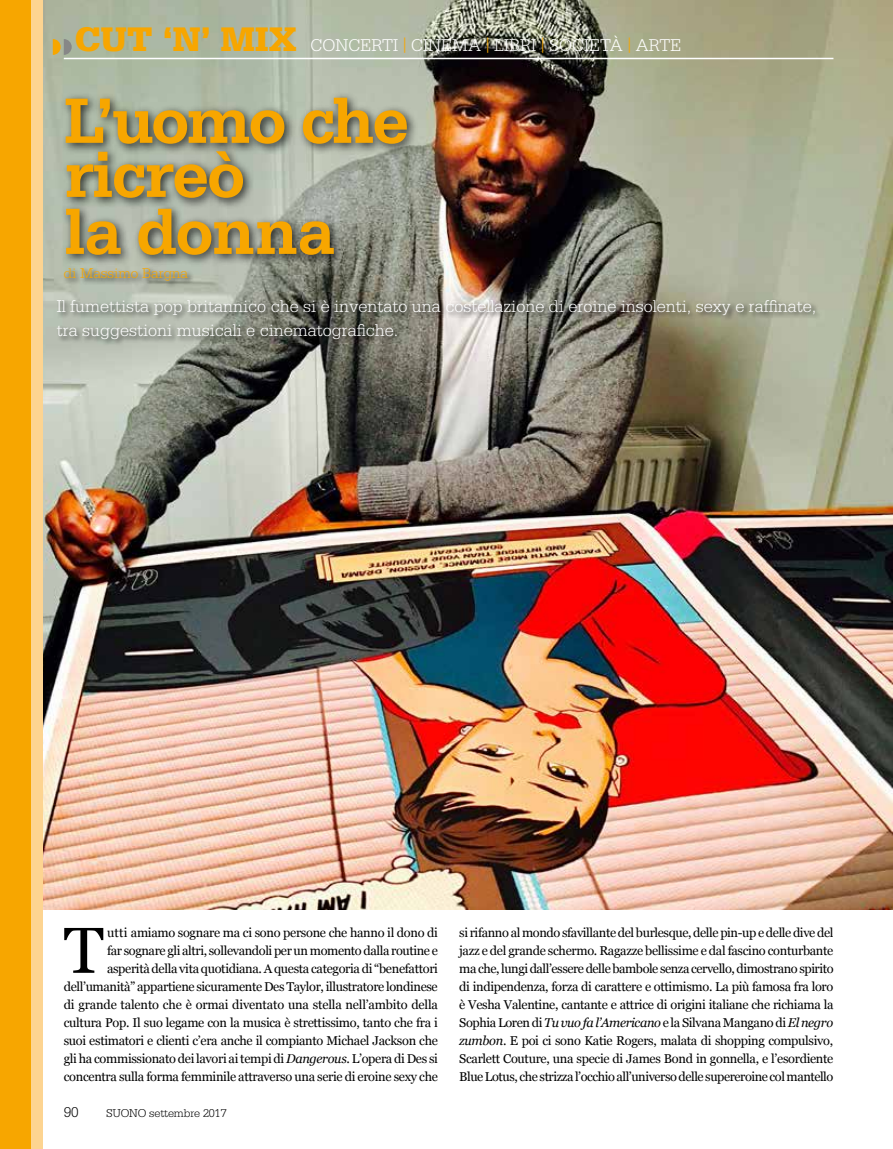
<style>
.page{position:relative;width:893px;height:1149px;background:#fff}
.page>*{position:absolute;margin:0;border:0;box-sizing:border-box;transform-origin:0 0}
.t1{font:700 67.5px/55.5px "Serifa Std";letter-spacing:-.03em;color:#f7a600}
.t2{font:64.65px "Georgia";color:#000}
.t3{font:300 18px/24px "Serifa Std";color:#fff}
.t4{font:300 15px "Serifa Std";color:#f7a600}
.t5{font:300 15px "Serifa Std";color:#000}
.t6{font:12.75px/18px "Georgia";letter-spacing:-.025em;color:#000;text-align:right}
.t7{font:300 12px "Serifa Std";letter-spacing:-.01em;color:#000}
.s1{font-weight:900;font-size:36px;color:#f7a600}
.s2{font-size:15.3px;color:#f7a600}
.s3{font-style:italic}
</style>
<div class="page">
<img style="left:43px;top:0;width:850px;height:909px">
<div style="left:60px;top:91px;width:359px;height:176px;background:#000;opacity:.75"></div>
<div style="left:56px;top:298px;width:766px;height:48px;background:#000;opacity:.75"></div>
<div style="left:0;top:0;width:43px;height:1148px;background:#fdd491"></div>
<div style="left:0;top:0;width:31px;height:1148px;background:#f7a600"></div>
<hr style="left:64px;top:58px;width:769px;height:1px;background:#fff">
<svg style="left:53px;top:39px;width:19px;height:16px"></svg>
<div style="left:63px;top:267px;width:132px;height:21px;background:#000;opacity:.75"></div>
<h3 class="t3" style="left:75px;top:33px;width:608px"><span class="s1">CUT ‘N’ MIX</span> CONCERTI <span class="s2">|</span> CINEMA <span class="s2">|</span> LIBRI <span class="s2">|</span> SOCIETÀ <span class="s2">|</span> ARTE</h3>
<h1 class="t1" style="left:64px;top:93px;width:347px">L’uomo che ricreò<br>la donna</h1>
<p class="t4" style="left:64px;top:265px;width:126px">di Massimo Bargna</p>
<h3 class="t3" style="left:57px;top:294px;width:761px">Il fumettista pop britannico che si è inventato una costellazione di eroine insolenti, sexy e raffinate, tra suggestioni musicali e cinematografiche.</h3>
<p class="t6" style="left:64px;top:923px;width:376px">utti amiamo sognare ma ci sono persone che hanno il dono di<br>far sognare gli altri, sollevandoli per un momento dalla routine e asperità della vita quotidiana. A questa categoria di “benefattori dell’umanità” appartiene sicuramente Des Taylor, illustratore londinese di grande talento che è ormai diventato una stella nell’ambito della cultura Pop. Il suo legame con la musica è strettissimo, tanto che fra i suoi estimatori e clienti c’era anche il compianto Michael Jackson che gli ha commissionato dei lavori ai tempi di <span class="s3">Dangerous</span>. L’opera di Des si concentra sulla forma femminile attraverso una serie di eroine sexy che</p>
<p class="t6" style="left:459px;top:923px;width:376px;text-align:justify">si rifanno al mondo sfavillante del burlesque, delle pin-up e delle dive del jazz e del grande schermo. Ragazze bellissime e dal fascino conturbante ma che, lungi dall’essere delle bambole senza cervello, dimostrano spirito di indipendenza, forza di carattere e ottimismo. La più famosa fra loro è Vesha Valentine, cantante e attrice di origini italiane che richiama la Sophia Loren di <span class="s3">Tu vuo fa l’Americano</span> e la Silvana Mangano di <span class="s3">El negro zumbon</span>. E poi ci sono Katie Rogers, malata di shopping compulsivo, Scarlett Couture, una specie di James Bond in gonnella, e l’esordiente Blue Lotus, che strizza l’occhio all’universo delle supereroine col mantello</p>
<h2 class="t2" style="left:64px;top:911px;width:42px">T</h2>
<p class="t5" style="left:64px;top:1103px;width:16px">90</p>
<p class="t7" style="left:106px;top:1105px;width:122px">SUONO settembre 2017</p>
</div>
